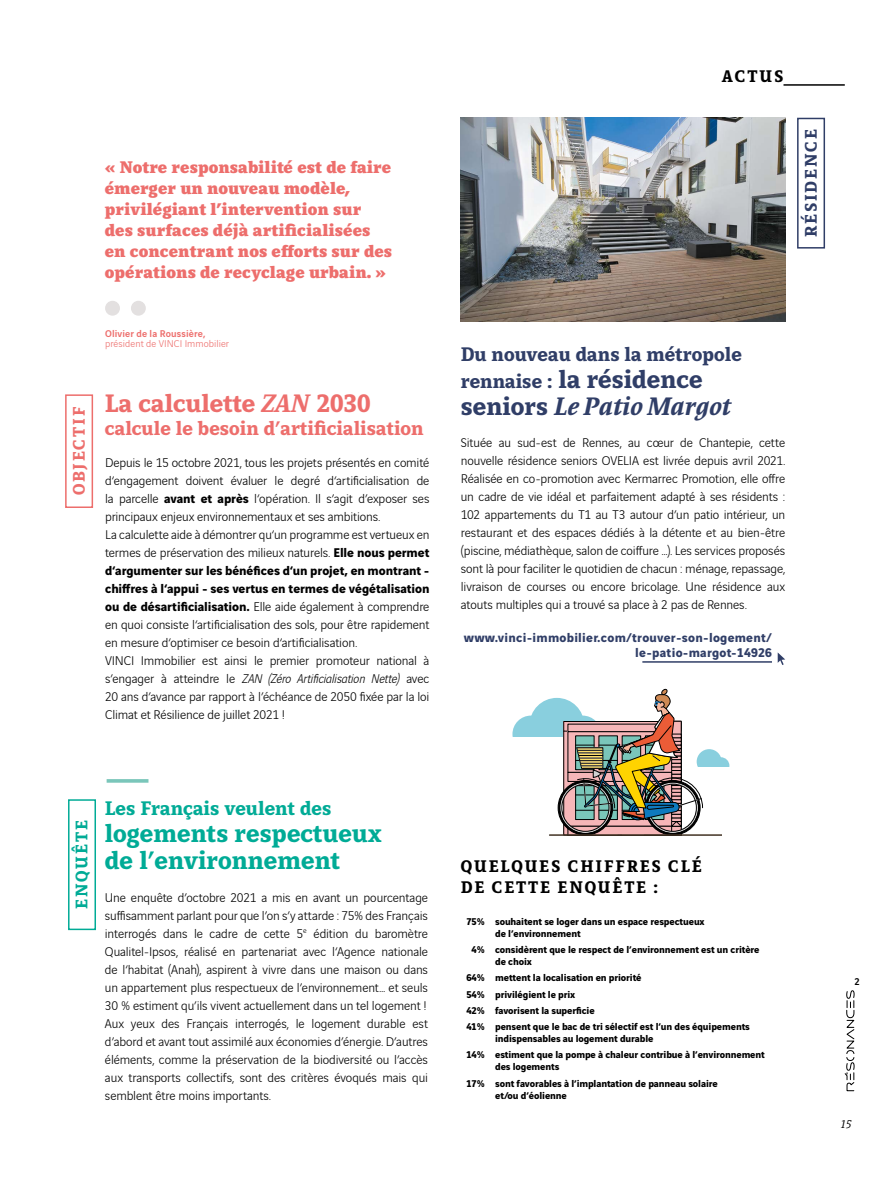
<style>
.page{position:relative;width:893px;height:1191px;background:#fff}
.page>*{position:absolute;margin:0;border:0;box-sizing:border-box;transform-origin:0 0}
.t1{font:700 27px/27px "Vinci Serif";color:#303e67}
.t2{font:700 27px/27px "Vinci Serif";color:#00ab96}
.t3{font:700 27px "Vinci Serif";color:#ed6e6c}
.t4{font:700 21px "Vinci Serif";color:#ed6e6c}
.t5{font:700 21px "Vinci Serif";color:#303e67}
.t6{font:700 21px "Vinci Serif";color:#00ab96}
.t7{font:900 18px/21px "Vinci Serif";color:#ed6e6c}
.t8{font:700 18px/21.6px "Vinci Serif";letter-spacing:.1em;color:#000}
.t9{font:700 18px "Vinci Serif";letter-spacing:.1em;color:#303e67}
.t10{font:700 18px "Vinci Serif";letter-spacing:.1em;color:#ed6e6c}
.t11{font:700 18px "Vinci Serif";letter-spacing:.1em;color:#00ab96}
.t12{font:300 13.5px/18px "Vinci Sans";letter-spacing:-.01em;color:#000;text-align:justify}
.t13{font:700 13.5px/15px "Vinci Sans";letter-spacing:.02em;color:#303e67;text-align:right}
.t14{font:italic 12px "Vinci Serif";color:#000}
.t15{font:700 10.5px/16.2px "Vinci Sans";letter-spacing:-.01em;color:#000}
.t16{font:300 10.5px "Vinci Sans";letter-spacing:.01em;color:#ed6e6c}
.t17{font:500 10.5px "Vinci Sans";letter-spacing:.01em;color:#ed6e6c}
.t18{font:500 10.5px "Vinci Sans";color:#000}
.s1{font-style:italic}
.s2{font-weight:700}
.s3{font-size:21px}
</style>
<div class="page">
<hr style="left:783px;top:84px;width:62px;height:2px;background:#000">
<svg style="left:844px;top:990px;width:11px;height:101px"></svg>
<div style="left:65px;top:394px;width:28px;height:114px;border:2px solid #ed6e6c"></div>
<hr style="left:642px;top:661px;width:130px;height:1px;background:#303e67">
<svg style="left:778px;top:653px;width:7px;height:12px"></svg>
<img style="left:461px;top:118px;width:324px;height:204px">
<div style="left:797px;top:118px;width:28px;height:130px;border:2px solid #303e67"></div>
<div style="left:68px;top:799px;width:28px;height:131px;border:2px solid #00ab96"></div>
<hr style="left:107px;top:779px;width:41px;height:3px;background:#7ac6ba">
<div style="left:131px;top:301px;width:15px;height:15px;background:#e3e0e0;border-radius:50%"></div>
<div style="left:105px;top:301px;width:15px;height:15px;background:#e3e0e0;border-radius:50%"></div>
<div style="left:529px;top:698px;width:55px;height:54px;background:#89cfde;border-radius:50%"></div>
<div style="left:512px;top:715px;width:37px;height:37px;background:#89cfde;border-radius:50%"></div>
<div style="left:493px;top:737px;width:132px;height:34px;background:#fff"></div>
<div style="left:697px;top:749px;width:25px;height:25px;background:#89cfde;border-radius:50%"></div>
<div style="left:712px;top:757px;width:17px;height:17px;background:#89cfde;border-radius:50%"></div>
<div style="left:680px;top:767px;width:60px;height:15px;background:#fff"></div>
<hr style="left:549px;top:834px;width:172px;height:1px;background:#000">
<svg style="left:558px;top:689px;width:145px;height:147px"></svg>
<h3 class="t7" style="left:105px;top:155px;width:289px">« Notre responsabilité est de faire émerger un nouveau modèle, privilégiant l’intervention sur des surfaces déjà artificialisées en concentrant nos efforts sur des opérations de recyclage urbain. »</h3>
<p class="t17" style="left:105px;top:325px;width:102px">Olivier de la Roussière,</p>
<p class="t16" style="left:105px;top:336px;width:125px">président de VINCI Immobilier</p>
<h3 class="t10" style="left:66px;top:495px;width:90px;rotate:-90deg">OBJECTIF</h3>
<h1 class="t3" style="left:105px;top:383px;width:267px">La calculette <span class="s1">ZAN</span> 2030</h1>
<h2 class="t4" style="left:105px;top:412px;width:320px">calcule le besoin d’artificialisation</h2>
<p class="t12" style="left:105px;top:452px;width:326px;text-align:left">Depuis le 15 octobre 2021, tous les projets présentés en comité d‘engagement doivent évaluer le degré d‘artificialisation de la parcelle <span class="s2">avant et après</span> l‘opération. Il s’agit d’exposer ses principaux enjeux environnementaux et ses ambitions.<br>La calculette aide à démontrer qu‘un programme est vertueux en termes de préservation des milieux naturels. <span class="s2">Elle nous permet d‘argumenter sur les bénéfices d‘un projet, en montrant - chiffres à l‘appui - ses vertus en termes de végétalisation ou de désartificialisation.</span> Elle aide également à comprendre en quoi consiste l‘artificialisation des sols, pour être rapidement en mesure d‘optimiser ce besoin d‘artificialisation.<br>VINCI Immobilier est ainsi le premier promoteur national à s’engager à atteindre le <span class="s1">ZAN (Zéro Artificialisation Nette)</span> avec 20 ans d’avance par rapport à l’échéance de 2050 fixée par la loi Climat et Résilience de juillet 2021 !</p>
<h3 class="t11" style="left:69px;top:909px;width:90px;rotate:-90deg">ENQUÊTE</h3>
<h2 class="t6" style="left:105px;top:793px;width:228px">Les Français veulent des</h2>
<h1 class="t2" style="left:105px;top:818px;width:279px">logements respectueux de l’environnement</h1>
<p class="t12" style="left:105px;top:887px;width:325px">Une enquête d’octobre 2021 a mis en avant un pourcentage suffisamment parlant pour que l’on s’y attarde : 75% des Français interrogés dans le cadre de cette 5<sup>e</sup> édition du baromètre Qualitel-Ipsos, réalisé en partenariat avec l‘Agence nationale de l‘habitat (Anah), aspirent à vivre dans une maison ou dans un appartement plus respectueux de l’environnement… et seuls 30 % estiment qu’ils vivent actuellement dans un tel logement !<br>Aux yeux des Français interrogés, le logement durable est d’abord et avant tout assimilé aux économies d’énergie. D’autres éléments, comme la préservation de la biodiversité ou l’accès aux transports collectifs, sont des critères évoqués mais qui semblent être moins importants.</p>
<h3 class="t8" style="left:722px;top:64px;width:63px">ACTUS</h3>
<h3 class="t9" style="left:798px;top:237px;width:109px;rotate:-90deg">RÉSIDENCE</h3>
<h2 class="t5" style="left:461px;top:338px;width:283px">Du nouveau dans la métropole</h2>
<h1 class="t1" style="left:461px;top:363px;width:272px"><span class="s3">rennaise :</span> la résidence seniors <span class="s1">Le Patio Margot</span></h1>
<p class="t12" style="left:461px;top:432px;width:326px">Située au sud-est de Rennes, au cœur de Chantepie, cette nouvelle résidence seniors OVELIA est livrée depuis avril 2021.<br>Réalisée en co-promotion avec Kermarrec Promotion, elle offre un cadre de vie idéal et parfaitement adapté à ses résidents :<br>102 appartements du T1 au T3 autour d’un patio intérieur, un restaurant et des espaces dédiés à la détente et au bien-être (piscine, médiathèque, salon de coiffure …). Les services proposés sont là pour faciliter le quotidien de chacun : ménage, repassage, livraison de courses ou encore bricolage. Une résidence aux atouts multiples qui a trouvé sa place à 2 pas de Rennes.</p>
<p class="t13" style="left:464px;top:628px;width:310px">www.vinci-immobilier.com/trouver-son-logement/ le-patio-margot-14926</p>
<h3 class="t8" style="left:461px;top:854px;width:243px">QUELQUES CHIFFRES CLÉ<br>DE CETTE ENQUÊTE :</h3>
<p class="t15" style="left:495px;top:914px;width:211px;line-height:12px;text-indent:-29px">75% souhaitent se loger dans un espace respectueux de l’environnement</p>
<p class="t15" style="left:495px;top:942px;width:266px;line-height:12px;text-indent:-24px">4% considèrent que le respect de l’environnement est un critère de choix</p>
<p class="t15" style="left:466px;top:968px;width:285px">64% mettent la localisation en priorité<br>54% privilégient le prix<br>42% favorisent la superficie<br>41% pensent que le bac de tri sélectif est l’un des équipements</p>
<p class="t15" style="left:466px;top:1029px;width:300px;text-indent:29px">indispensables au logement durable<br>14% estiment que la pompe à chaleur contribue à l’environnement</p>
<p class="t15" style="left:466px;top:1057px;width:253px;text-indent:29px">des logements<br>17% sont favorables à l’implantation de panneau solaire</p>
<p class="t15" style="left:495px;top:1086px;width:73px">et/ou d’éolienne</p>
<p class="t18" style="left:854px;top:973px;width:7px">2</p>
<p class="t14" style="left:840px;top:1116px;width:13px">15</p>
</div>
